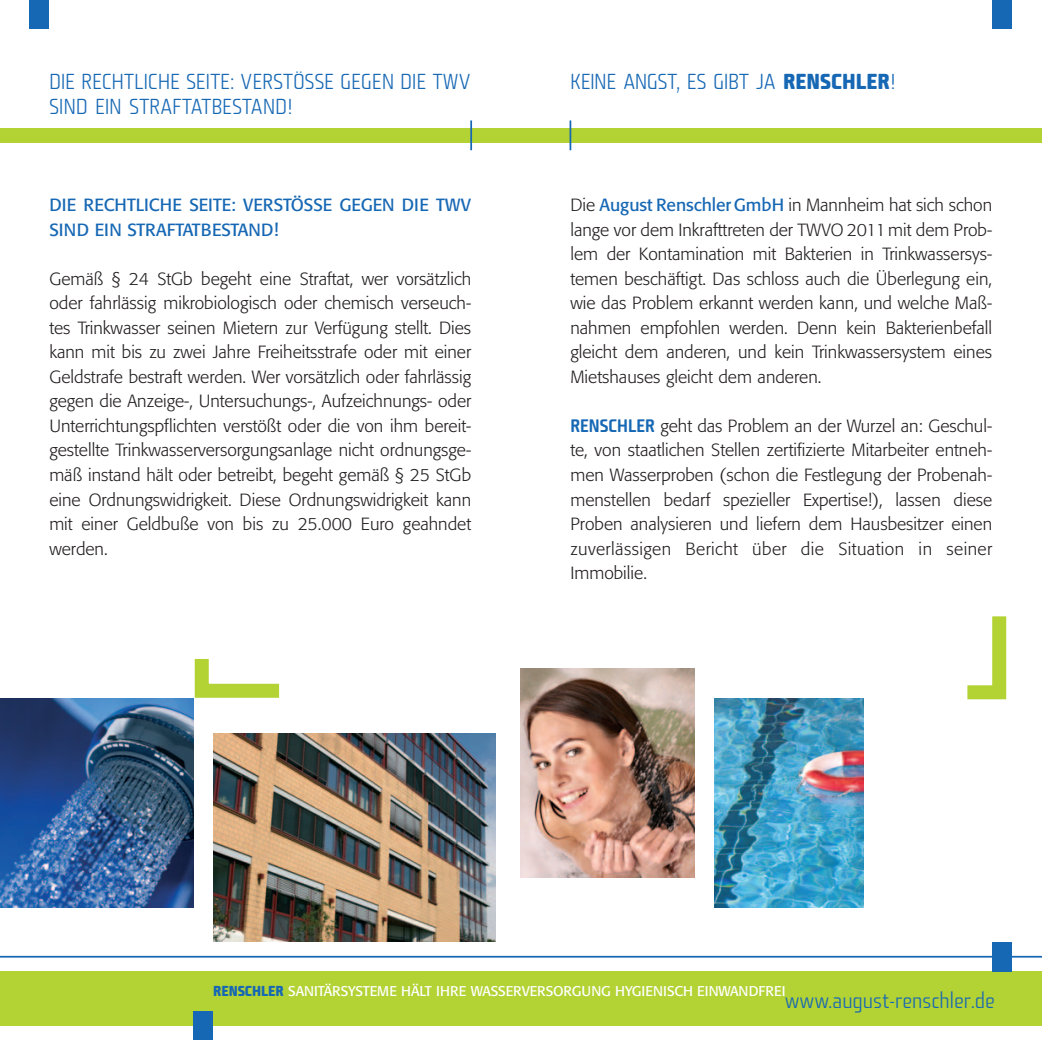
<style>
.page{position:relative;width:1042px;height:1040px;background:#fff}
.page>*{position:absolute;margin:0;border:0;box-sizing:border-box;transform-origin:0 0}
.t1{font:21px/25.2px "Fishmonger ML";letter-spacing:.015em;color:#1768b4}
.t2{font:300 17.5px/24.5px "Formata";color:#231f20;text-align:justify}
.t3{font:17.5px/24.5px "Formata";color:#1768b4}
.t4{font:14px "Formata";letter-spacing:-.005em;color:#fff}
.s1{font-family:"Fishmonger MB"}
.s2{font-weight:400;color:#1768b4}
.s3{font-family:"Fishmonger MS";font-weight:400;color:#1768b4}
.s4{font-family:"Fishmonger MB";color:#1768b4}
</style>
<div class="page">
<div style="left:30px;top:0;width:19px;height:29px;background:#1768b4"></div>
<div style="left:992px;top:0;width:20px;height:29px;background:#1768b4"></div>
<div style="left:0;top:971px;width:1041px;height:55px;background:#b3d234"></div>
<hr style="left:0;top:955px;width:1041px;height:2px;background:#1768b4">
<div style="left:193px;top:1011px;width:20px;height:29px;background:#1768b4"></div>
<div style="left:992px;top:941px;width:20px;height:30px;background:#1768b4"></div>
<img style="left:213px;top:733px;width:283px;height:208px">
<svg style="left:967px;top:616px;width:40px;height:84px"></svg>
<img style="left:714px;top:698px;width:149px;height:209px">
<img style="left:0;top:698px;width:193px;height:209px">
<img style="left:521px;top:669px;width:173px;height:208px">
<div style="left:0;top:128px;width:1041px;height:15px;background:#b3d234"></div>
<hr style="left:569px;top:120px;width:2px;height:30px;background:#1768b4">
<hr style="left:470px;top:120px;width:2px;height:30px;background:#1768b4">
<svg style="left:188px;top:659px;width:92px;height:45px"></svg>
<p class="t1" style="left:49px;top:68px;width:423px">DIE RECHTLICHE SEITE: VERSTÖSSE GEGEN DIE TWV<br>SIND EIN STRAFTATBESTAND!</p>
<p class="t1" style="left:570px;top:68px;width:327px">KEINE ANGST, ES GIBT JA <span class="s1">RENSCHLER</span>!</p>
<p class="t3" style="left:49px;top:193px;width:423px">DIE RECHTLICHE SEITE: VERSTÖSSE GEGEN DIE TWV<br>SIND EIN STRAFTATBESTAND!</p>
<p class="t2" style="left:49px;top:267px;width:423px">Gemäß § 24 StGb begeht eine Straftat, wer vorsätzlich oder fahrlässig mikrobiologisch oder chemisch verseuch&shy;tes Trinkwasser seinen Mietern zur Verfügung stellt. Dies kann mit bis zu zwei Jahre Freiheitsstrafe oder mit einer Geldstrafe bestraft werden. Wer vorsätzlich oder fahrlässig gegen die Anzeige-, Untersuchungs-, Aufzeichnungs- oder Unterrichtungspflichten verstößt oder die von ihm bereit&shy;gestellte Trinkwasserversorgungsanlage nicht ordnungsge&shy;mäß instand hält oder betreibt, begeht gemäß § 25 StGb eine Ordnungswidrigkeit. Diese Ordnungswidrigkeit kann mit einer Geldbuße von bis zu 25.000 Euro geahndet werden.</p>
<p class="t2" style="left:570px;top:193px;width:423px">Die <span class="s2">August RenschlerGmbH</span> in Mannheim hat sich schon lange vor dem Inkrafttreten der TWVO 2011mit dem Prob&shy;lem der Kontamination mit Bakterien in Trinkwassersys&shy;temen beschäftigt. Das schloss auch die Überlegung ein, wie das Problem erkannt werden kann, und welche Maß&shy;nahmen empfohlen werden. Denn kein Bakterienbefall gleicht dem anderen, und kein Trinkwassersystem eines Mietshauses gleicht dem anderen.</p>
<p class="t2" style="left:570px;top:414px;width:423px"><span class="s3">RENSCHLER</span> geht das Problem an der Wurzel an: Geschul&shy;te, von staatlichen Stellen zertifizierte Mitarbeiter entneh&shy;men Wasserproben (schon die Festlegung der Probenah&shy;menstellen bedarf spezieller Expertise!), lassen diese Proben analysieren und liefern dem Hausbesitzer einen zuverlässigen Bericht über die Situation in seiner Immobilie.</p>
<p class="t4" style="left:213px;top:982px;width:574px"><span class="s4">RENSCHLER</span> SANITÄRSYSTEME HÄLT IHRE WASSERVERSORGUNG HYGIENISCH EINWANDFREI</p>
<p class="t1" style="left:785px;top:987px;width:212px">www.august-renschler.de</p>
</div>
